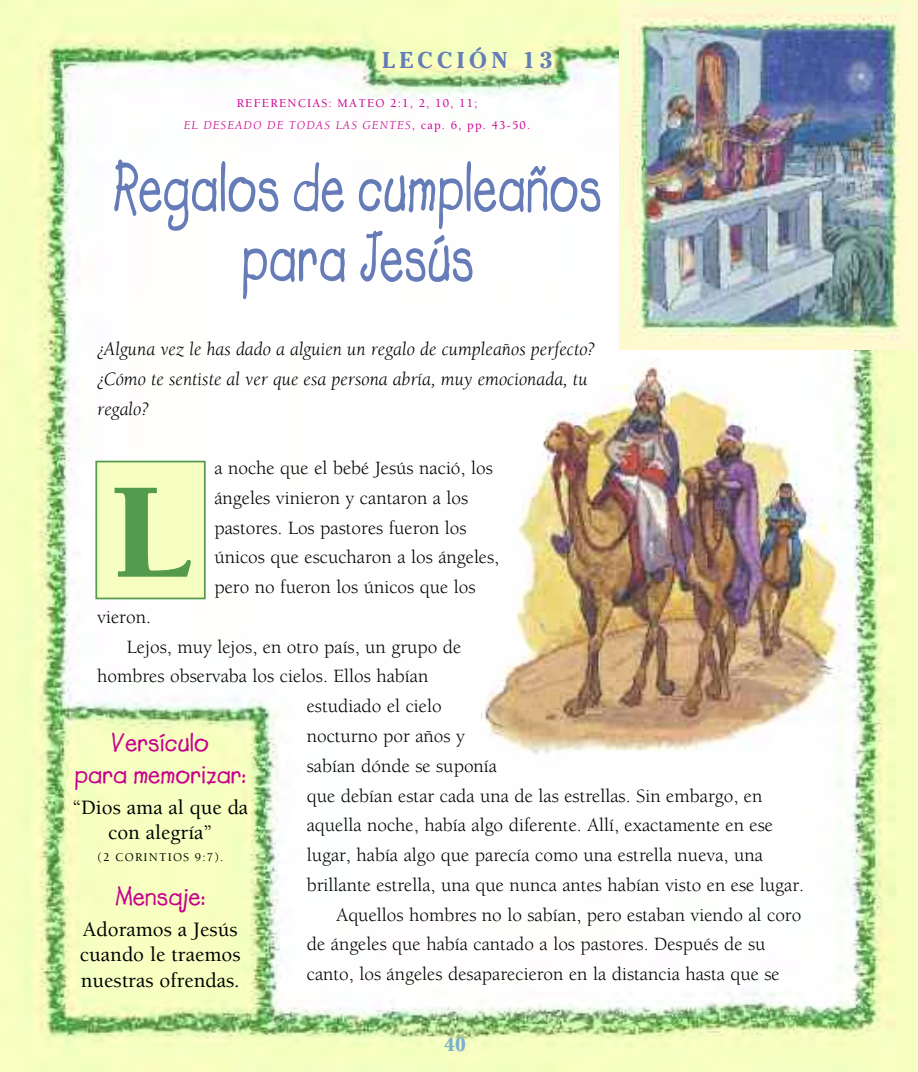
<style>
.page{position:relative;width:918px;height:1072px;background:#fff}
.page>*{position:absolute;margin:0;border:0;box-sizing:border-box;transform-origin:0 0}
.t1{font:900 140px "Berkeley";color:#549b4d}
.t2{font:700 70px/70px "Lemonade";color:#657cb8;text-align:center;scale:.75 1}
.t3{font:700 26.25px/31.5px "Lemonade";color:#c7008d;text-align:center}
.t4{font:700 22.75px "Cheltenham";letter-spacing:.195em;color:#657cb8}
.t5{font:500 21px/25.2px "Berkeley";color:#000;text-align:center}
.t6{font:19.25px/29.8px "Berkeley";color:#000}
.t7{font:italic 19.25px/29.8px "Berkeley";color:#000}
.t8{font:700 19.25px "Cheltenham";color:#7caece}
.t9{font:500 12.25px/22.8px "Berkeley";letter-spacing:.095em;color:#c7008d;text-align:center}
.t10{font:500 12.25px "Berkeley";letter-spacing:.095em;color:#000}
.s1{font-weight:400;font-style:italic}
</style>
<div class="page">
<img style="left:0;top:0;width:918px;height:1071px">
<img style="left:619px;top:2px;width:298px;height:347px">
<img style="left:480px;top:358px;width:374px;height:405px">
<div style="left:97px;top:462px;width:107px;height:135px;background:#f6ffc1"></div>
<div style="left:95px;top:460px;width:111px;height:139px;border:2px solid #549b4d"></div>
<p class="t4" style="left:382px;top:52px;width:172px">LECCIÓN 13</p>
<p class="t9" style="left:184px;top:92px;width:348px">REFERENCIAS: MATEO 2:1, 2, 10, 11;<br><span class="s1">EL DESEADO DE TODAS LAS GENTES</span>, cap. 6, pp. 43-50.</p>
<h2 class="t2" style="left:113px;top:151px;width:653px">Regalos de cumpleaños para Jesús</h2>
<p class="t7" style="left:97px;top:336px;width:499px">¿Alguna vez le has dado a alguien un regalo de cumpleaños perfecto? ¿Cómo te sentiste al ver que esa persona abría, muy emocionada, tu regalo?</p>
<h1 class="t1" style="left:110px;top:478px;width:82px">L</h1>
<p class="t6" style="left:214px;top:455px;width:286px">a noche que el bebé Jesús nació, los ángeles vinieron y cantaron a los pastores. Los pastores fueron los únicos que escucharon a los ángeles, pero no fueron los únicos que los</p>
<p class="t6" style="left:97px;top:603px;width:55px">vieron.</p>
<p class="t6" style="left:127px;top:633px;width:336px">Lejos, muy lejos, en otro país, un grupo de</p>
<p class="t6" style="left:97px;top:663px;width:333px">hombres observaba los cielos. Ellos habían</p>
<p class="t6" style="left:307px;top:693px;width:137px">estudiado el cielo</p>
<p class="t6" style="left:307px;top:722px;width:160px">nocturno por años y</p>
<p class="t6" style="left:307px;top:752px;width:192px">sabían dónde se suponía</p>
<p class="t6" style="left:307px;top:782px;width:457px">que debían estar cada una de las estrellas. Sin embargo, en</p>
<p class="t6" style="left:307px;top:812px;width:468px">aquella noche, había algo diferente. Allí, exactamente en ese</p>
<p class="t6" style="left:307px;top:841px;width:458px">lugar, había algo que parecía como una estrella nueva, una</p>
<p class="t6" style="left:307px;top:871px;width:499px">brillante estrella, una que nunca antes habían visto en ese lugar.</p>
<p class="t6" style="left:336px;top:901px;width:466px">Aquellos hombres no lo sabían, pero estaban viendo al coro</p>
<p class="t6" style="left:307px;top:931px;width:460px">de ángeles que había cantado a los pastores. Después de su</p>
<p class="t6" style="left:307px;top:960px;width:474px">canto, los ángeles desaparecieron en la distancia hasta que se</p>
<h3 class="t3" style="left:74px;top:726px;width:173px">Versículo<br>para memorizar:</h3>
<p class="t5" style="left:72px;top:796px;width:178px">“Dios ama al que da con alegría”</p>
<p class="t10" style="left:97px;top:852px;width:128px">(2 CORINTIOS 9:7).</p>
<h3 class="t3" style="left:115px;top:880px;width:92px">Mensaje:</h3>
<p class="t5" style="left:80px;top:918px;width:162px;text-align:left">Adoramos a Jesús cuando le traemos nuestras ofrendas.</p>
<p class="t8" style="left:444px;top:1037px;width:23px">40</p>
</div>
